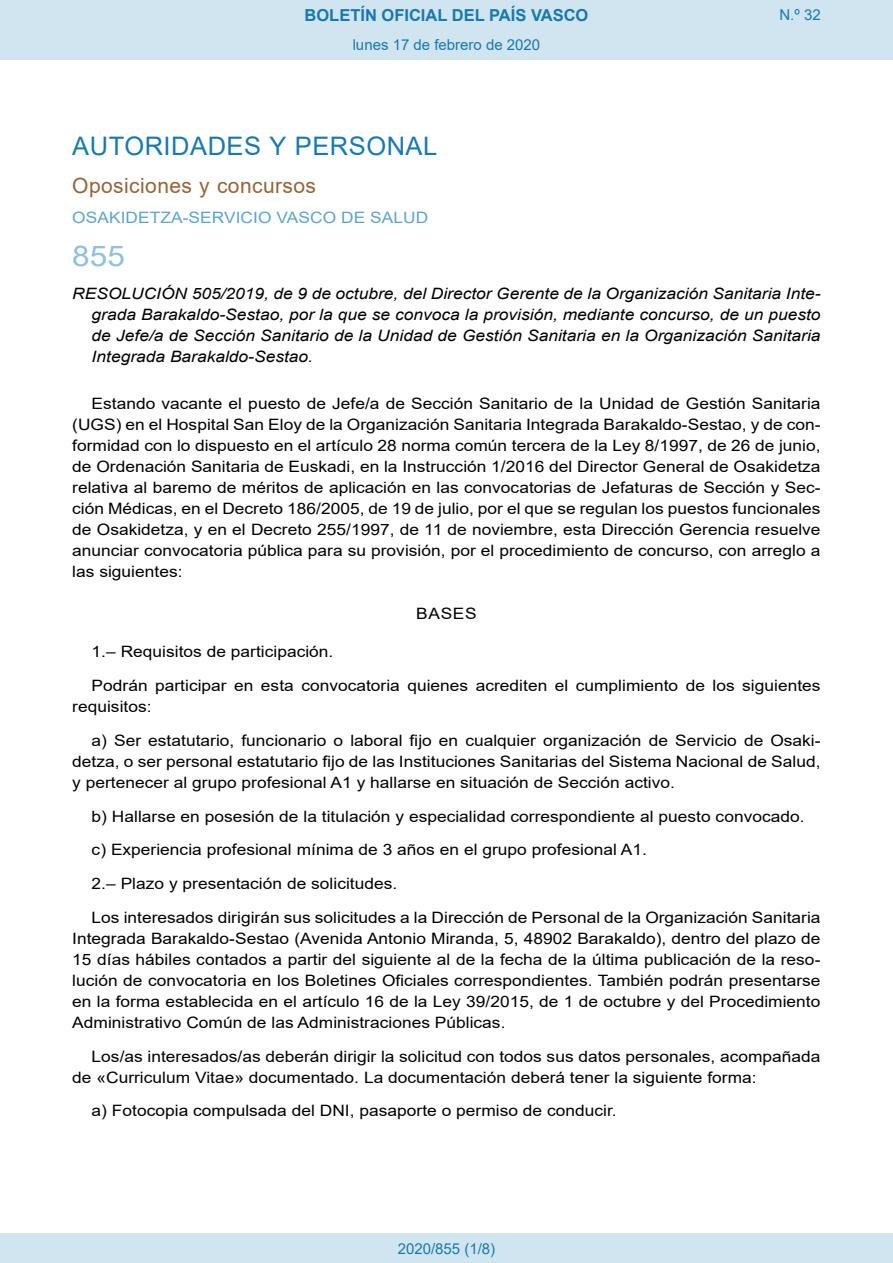
<style>
.page{position:relative;width:893px;height:1263px;background:#fff}
.page>*{position:absolute;margin:0;border:0;box-sizing:border-box;transform-origin:0 0}
.BOPVOrden{font:28.5px "Arial";color:#90c0db;scale:1.11 1}
.BOPVSeccion{font:25.5px "Arial";letter-spacing:.02em;color:#1879ad}
.BOPVSubseccion{font:21px "Arial";letter-spacing:.02em;color:#956338}
.t1{font:700 16.5px "Arial";color:#1879ad}
.BOPVDetalle{font:15.6px/21px "Arial";color:#000;text-align:justify;scale:1.11 1}
.BOPVTitulo{font:italic 15.6px/21px "Arial";color:#000;text-align:justify;scale:1.11 1}
.BOPVOrganismo{font:15.6px "Arial";letter-spacing:.005em;color:#5ea4ca;scale:1.11 1}
.BOPVClave{font:15.6px "Arial";letter-spacing:.035em;color:#000;scale:1.11 1}
.Paginacion_Centro{font:15px "Arial";color:#1879ad}
</style>
<div class="page">
<div style="left:0;top:0;width:893px;height:60px;background:#d0e5f0"></div>
<div style="left:0;top:1233px;width:893px;height:30px;background:#d0e5f0"></div>
<p class="t1" style="left:305px;top:3px;width:285px">BOLETÍN OFICIAL DEL PAÍS VASCO</p>
<p class="Paginacion_Centro" style="left:353px;top:35px;width:189px">lunes 17 de febrero de 2020</p>
<p class="Paginacion_Centro" style="left:779px;top:5px;width:43px">N.º 32</p>
<p class="BOPVSeccion" style="left:72px;top:128px;width:367px">AUTORIDADES Y PERSONAL</p>
<p class="BOPVSubseccion" style="left:72px;top:171px;width:245px">Oposiciones y concursos</p>
<p class="BOPVOrganismo" style="left:72px;top:207px;width:322px">OSAKIDETZA-SERVICIO VASCO DE SALUD</p>
<p class="BOPVOrden" style="left:72px;top:236px;width:49px">855</p>
<p class="BOPVTitulo" style="left:92px;top:284px;width:658px;text-indent:-19px">RESOLUCIÓN 505/2019, de 9 de octubre, del Director Gerente de la Organización Sanitaria Inte&shy;grada Barakaldo-Sestao, por la que se convoca la provisión, mediante concurso, de un puesto de Jefe/a de Sección Sanitario de la Unidad de Gestión Sanitaria en la Organización Sanitaria Integrada Barakaldo-Sestao.</p>
<p class="BOPVDetalle" style="left:72px;top:393px;width:676px;text-indent:19px">Estando vacante el puesto de Jefe/a de Sección Sanitario de la Unidad de Gestión Sanitaria (UGS) en el Hospital San Eloy de la Organización Sanitaria Integrada Barakaldo-Sestao, y de con&shy;formidad con lo dispuesto en el artículo 28 norma común tercera de la Ley 8/1997, de 26 de junio, de Ordenación Sanitaria de Euskadi, en la Instrucción 1/2016 del Director General de Osakidetza relativa al baremo de méritos de aplicación en las convocatorias de Jefaturas de Sección y Sec&shy;ción Médicas, en el Decreto 186/2005, de 19 de julio, por el que se regulan los puestos funcionales de Osakidetza, y en el Decreto 255/1997, de 11 de noviembre, esta Dirección Gerencia resuelve anunciar convocatoria pública para su provisión, por el procedimiento de concurso, con arreglo a las siguientes:</p>
<p class="BOPVClave" style="left:416px;top:603px;width:56px">BASES</p>
<p class="BOPVDetalle" style="left:92px;top:641px;width:219px">1.– Requisitos de participación.</p>
<p class="BOPVDetalle" style="left:72px;top:675px;width:676px;text-indent:19px">Podrán participar en esta convocatoria quienes acrediten el cumplimiento de los siguientes requisitos:</p>
<p class="BOPVDetalle" style="left:72px;top:730px;width:676px;text-indent:19px">a) Ser estatutario, funcionario o laboral fijo en cualquier organización de Servicio de Osaki&shy;detza, o ser personal estatutario fijo de las Instituciones Sanitarias del Sistema Nacional de Salud, y pertenecer al grupo profesional A1 y hallarse en situación de Sección activo.</p>
<p class="BOPVDetalle" style="left:92px;top:805px;width:644px">b) Hallarse en posesión de la titulación y especialidad correspondiente al puesto convocado.</p>
<p class="BOPVDetalle" style="left:92px;top:839px;width:502px">c) Experiencia profesional mínima de 3 años en el grupo profesional A1.</p>
<p class="BOPVDetalle" style="left:92px;top:873px;width:277px">2.– Plazo y presentación de solicitudes.</p>
<p class="BOPVDetalle" style="left:72px;top:907px;width:676px;text-indent:19px">Los interesados dirigirán sus solicitudes a la Dirección de Personal de la Organización Sanitaria Integrada Barakaldo-Sestao (Avenida Antonio Miranda, 5, 48902 Barakaldo), dentro del plazo de 15 días hábiles contados a partir del siguiente al de la fecha de la última publicación de la reso&shy;lución de convocatoria en los Boletines Oficiales correspondientes. También podrán presentarse en la forma establecida en el artículo 16 de la Ley 39/2015, de 1 de octubre y del Procedimiento Administrativo Común de las Administraciones Públicas.</p>
<p class="BOPVDetalle" style="left:72px;top:1045px;width:676px;text-indent:19px">Los/as interesados/as deberán dirigir la solicitud con todos sus datos personales, acompañada de «Curriculum Vitae» documentado. La documentación deberá tener la siguiente forma:</p>
<p class="BOPVDetalle" style="left:92px;top:1100px;width:475px">a) Fotocopia compulsada del DNI, pasaporte o permiso de conducir.</p>
<p class="Paginacion_Centro" style="left:398px;top:1238px;width:99px">2020/855 (1/8)</p>
</div>
